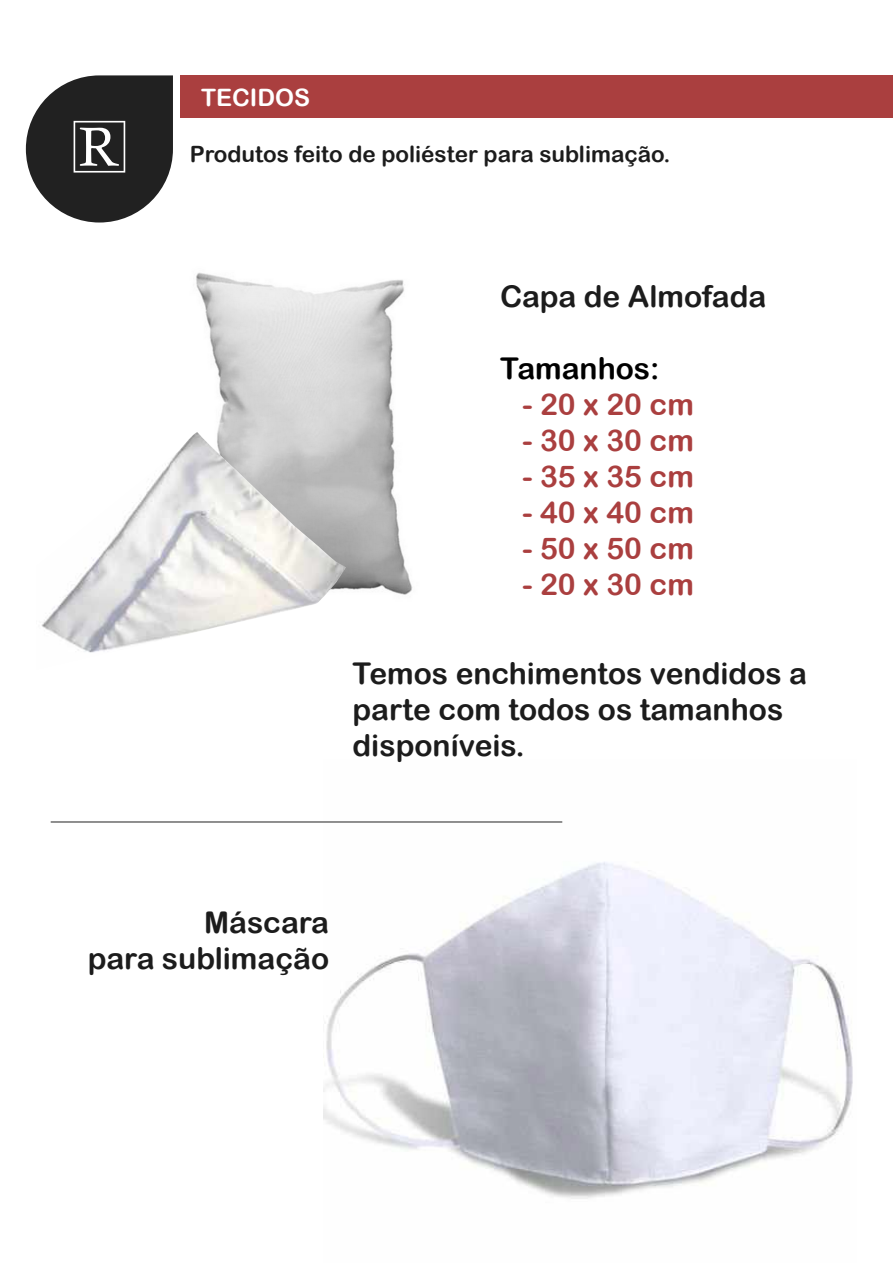
<style>
.page{position:relative;width:893px;height:1263px;background:#fff}
.page>*{position:absolute;margin:0;border:0;box-sizing:border-box;transform-origin:0 0}
.t1{font:30px/36px "Arial Rounded MT Bold";color:#1c1c1c}
.t2{font:30px "Arial Rounded MT Bold";color:#aa3f3f}
.t3{font:30px "Arial Rounded MT Bold";color:#000}
.t4{font:24px "Arial Rounded MT Bold";color:#fff}
.t5{font:22.5px "Arial Rounded MT Bold";color:#1c1c1c}
</style>
<div class="page">
<img style="left:92px;top:222px;width:321px;height:373px">
<img style="left:324px;top:821px;width:529px;height:378px">
<hr style="left:51px;top:821px;width:511px;height:2px;background:#6b6b6b">
<div style="left:180px;top:75px;width:713px;height:43px;background:#aa3f3f"></div>
<svg style="left:26px;top:75px;width:147px;height:147px"></svg>
<img style="left:41px;top:432px;width:305px;height:221px">
<p class="t4" style="left:201px;top:84px;width:111px">TECIDOS</p>
<p class="t5" style="left:190px;top:141px;width:482px">Produtos feito de poliéster para sublimação.</p>
<p class="t1" style="left:500px;top:278px;width:268px">Capa de Almofada</p>
<p class="t3" style="left:500px;top:351px;width:161px">Tamanhos:</p>
<p class="t2" style="left:523px;top:387px;width:173px">- 20 x 20 cm</p>
<p class="t2" style="left:523px;top:423px;width:173px">- 30 x 30 cm</p>
<p class="t2" style="left:523px;top:459px;width:173px">- 35 x 35 cm</p>
<p class="t2" style="left:523px;top:495px;width:173px">- 40 x 40 cm</p>
<p class="t2" style="left:523px;top:531px;width:173px">- 50 x 50 cm</p>
<p class="t2" style="left:523px;top:567px;width:173px">- 20 x 30 cm</p>
<p class="t1" style="left:353px;top:655px;width:456px">Temos enchimentos vendidos a parte com todos os tamanhos disponíveis.</p>
<p class="t1" style="left:88px;top:904px;width:243px;text-align:right">Máscara<br>para sublimação</p>
</div>
